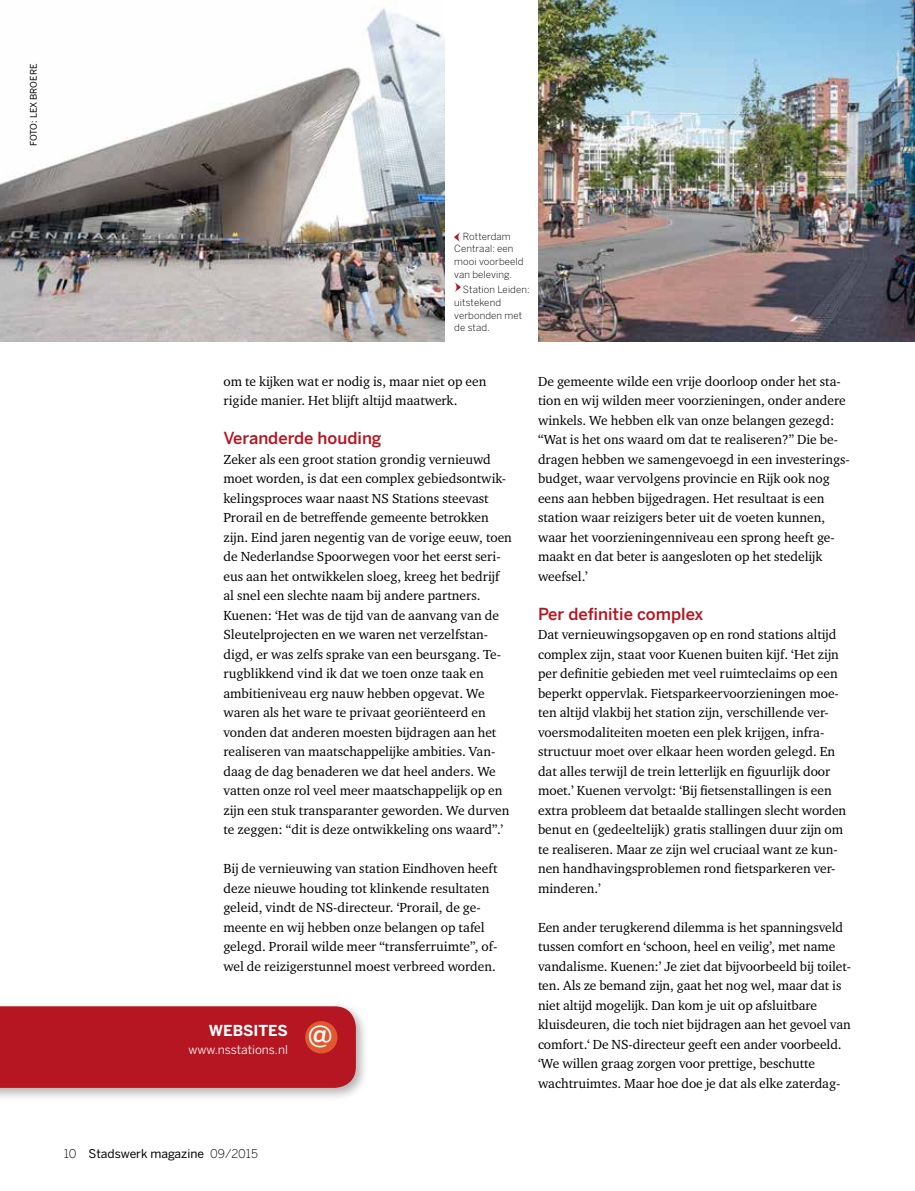
<style>
.page{position:relative;width:915px;height:1191px;background:#fff}
.page>*{position:absolute;margin:0;border:0;box-sizing:border-box;transform-origin:0 0}
.t1{font:500 28.65px "Benton Sans";color:#fff}
.t2{font:500 16.5px "Benton Sans";color:#b51621}
.t3{font:700 15px "Benton Sans";color:#fff}
.t4{font:13.5px/19.5px "Charter ITC Std";color:#000}
.t5{font:12px "Benton Sans";color:#000}
.t6{font:12px "Benton Sans";color:#fff}
.t7{font:300 9.75px/12.8px "Benton Sans";letter-spacing:.01em;color:#000}
.t8{font:9px "Benton Sans";color:#000}
.s1{font-weight:300}
</style>
<div class="page">
<img style="left:0;top:7px;width:444px;height:334px">
<svg style="left:454px;top:232px;width:6px;height:10px"></svg>
<svg style="left:454px;top:282px;width:7px;height:10px"></svg>
<img style="left:538px;top:0;width:376px;height:341px">
<div style="left:0;top:1001px;width:369px;height:100px;background:#000;opacity:.3"></div>
<div style="left:0;top:1006px;width:356px;height:81px;background:#b51621"></div>
<div style="left:305px;top:1021px;width:32px;height:32px;background:#e1582e;border-radius:50%"></div>
<p class="t8" style="left:28px;top:146px;width:84px;rotate:-90deg">FOTO: LEX BROERE</p>
<p class="t7" style="left:454px;top:230px;width:71px;text-indent:9px">Rotterdam<br>Centraal: een mooi voorbeeld van beleving.</p>
<p class="t7" style="left:454px;top:283px;width:77px;text-indent:9px">Station Leiden: uitstekend verbonden met de stad.</p>
<p class="t4" style="left:223px;top:371px;width:264px">om te kijken wat er nodig is, maar niet op een rigide manier. Het blijft altijd maatwerk.</p>
<p class="t2" style="left:223px;top:428px;width:160px">Veranderde houding</p>
<p class="t4" style="left:223px;top:449px;width:290px">Zeker als een groot station grondig vernieuwd moet worden, is dat een complex gebiedsontwik&shy;kelingsproces waar naast NS Stations steevast Prorail en de betreffende gemeente betrokken zijn. Eind jaren negentig van de vorige eeuw, toen de Nederlandse Spoorwegen voor het eerst seri&shy;eus aan het ontwikkelen sloeg, kreeg het bedrijf al snel een slechte naam bij andere partners.<br>Kuenen: ‘Het was de tijd van de aanvang van de Sleutelprojecten en we waren net verzelfstan&shy;digd, er was zelfs sprake van een beursgang. Te&shy;rugblikkend vind ik dat we toen onze taak en ambitieniveau erg nauw hebben opgevat. We waren als het ware te privaat georiënteerd en vonden dat anderen moesten bijdragen aan het realiseren van maatschappelijke ambities. Van&shy;daag de dag benaderen we dat heel anders. We vatten onze rol veel meer maatschappelijk op en zijn een stuk transparanter geworden. We durven te zeggen: “dit is deze ontwikkeling ons waard”.’</p>
<p class="t4" style="left:223px;top:858px;width:276px">Bij de vernieuwing van station Eindhoven heeft deze nieuwe houding tot klinkende resultaten geleid, vindt de NS-directeur. ‘Prorail, de ge&shy;meente en wij hebben onze belangen op tafel gelegd. Prorail wilde meer “transferruimte”, of&shy;wel de reizigerstunnel moest verbreed worden.</p>
<p class="t3" style="left:209px;top:1022px;width:81px">WEBSITES</p>
<p class="t6" style="left:188px;top:1043px;width:101px">www.nsstations.nl</p>
<h1 class="t1" style="left:308px;top:1019px;width:26px">@</h1>
<p class="t4" style="left:538px;top:371px;width:313px">De gemeente wilde een vrije doorloop onder het sta&shy;tion en wij wilden meer voorzieningen, onder andere winkels. We hebben elk van onze belangen gezegd: “Wat is het ons waard om dat te realiseren?” Die be&shy;dragen hebben we samengevoegd in een investerings&shy;budget, waar vervolgens provincie en Rijk ook nog eens aan hebben bijgedragen. Het resultaat is een station waar reizigers beter uit de voeten kunnen, waar het voorzieningenniveau een sprong heeft ge&shy;maakt en dat beter is aangesloten op het stedelijk weefsel.’</p>
<p class="t2" style="left:538px;top:604px;width:167px">Per definitie complex</p>
<p class="t4" style="left:538px;top:624px;width:310px">Dat vernieuwingsopgaven op en rond stations altijd complex zijn, staat voor Kuenen buiten kijf. ‘Het zijn per definitie gebieden met veel ruimteclaims op een beperkt oppervlak. Fietsparkeervoorzieningen moe&shy;ten altijd vlakbij het station zijn, verschillende ver&shy;voersmodaliteiten moeten een plek krijgen, infra&shy;structuur moet over elkaar heen worden gelegd. En dat alles terwijl de trein letterlijk en figuurlijk door moet.’ Kuenen vervolgt: ‘Bij fietsenstallingen is een extra probleem dat betaalde stallingen slecht worden benut en (gedeeltelijk) gratis stallingen duur zijn om te realiseren. Maar ze zijn wel cruciaal want ze kun&shy;nen handhavingsproblemen rond fietsparkeren ver&shy;minderen.’</p>
<p class="t4" style="left:538px;top:917px;width:314px">Een ander terugkerend dilemma is het spanningsveld tussen comfort en ‘schoon, heel en veilig’, met name vandalisme. Kuenen:’ Je ziet dat bijvoorbeeld bij toilet&shy;ten. Als ze bemand zijn, gaat het nog wel, maar dat is niet altijd mogelijk. Dan kom je uit op afsluitbare kluisdeuren, die toch niet bijdragen aan het gevoel van comfort.‘ De NS-directeur geeft een ander voorbeeld. ‘We willen graag zorgen voor prettige, beschutte wachtruimtes. Maar hoe doe je dat als elke zaterdag-</p>
<p class="t5" style="left:64px;top:1146px;width:195px"><span class="s1">10</span> Stadswerk magazine <span class="s1">09/2015</span></p>
</div>
